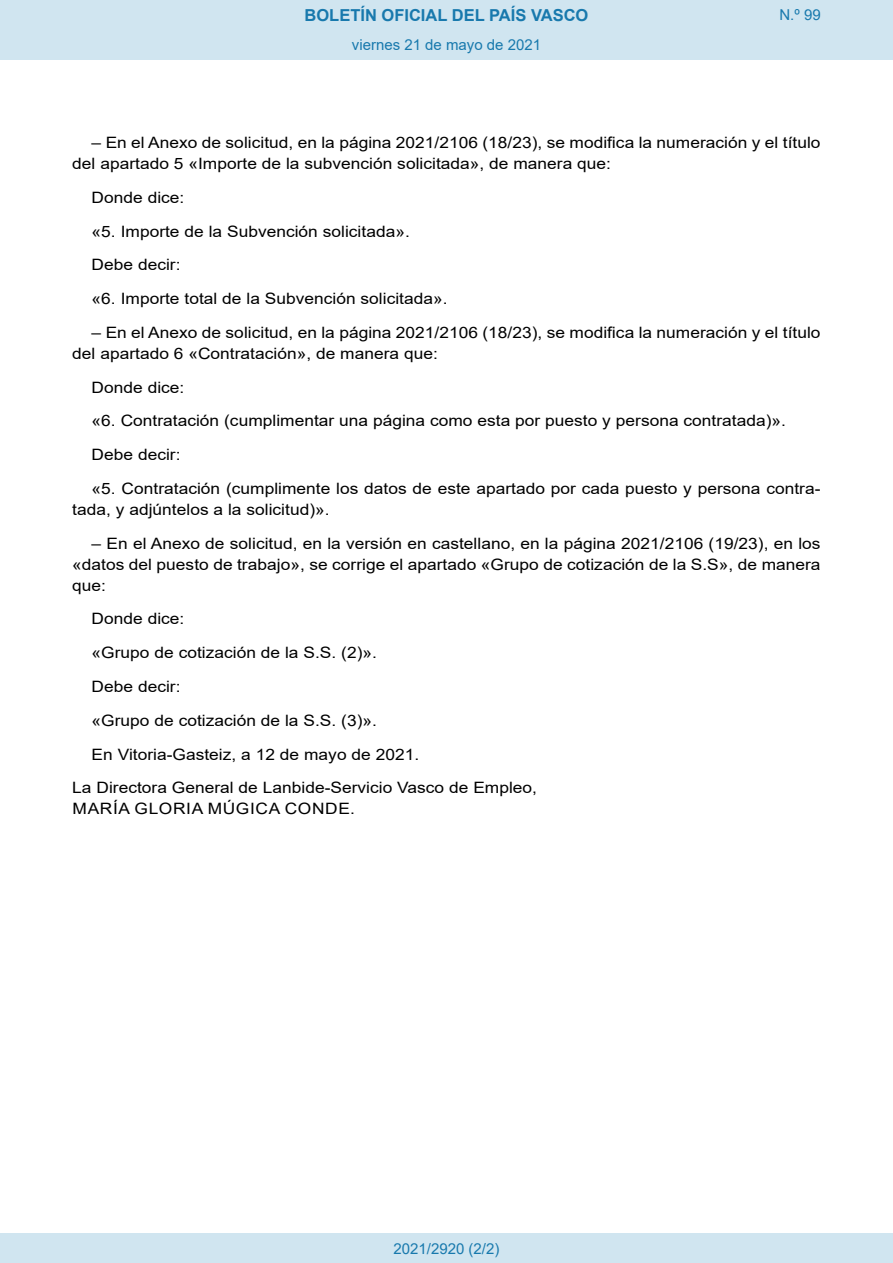
<style>
.page{position:relative;width:893px;height:1263px;background:#fff}
.page>*{position:absolute;margin:0;border:0;box-sizing:border-box;transform-origin:0 0}
.t1{font:700 16.5px "Arial";color:#1879ad}
.BOPVDetalle{font:15.6px/21px "Arial";color:#000;scale:1.11 1}
.BOPVFirmaPuesto{font:15.6px "Arial";color:#000;scale:1.11 1}
.BOPVFirmaLugFec{font:15.6px "Arial";color:#000;scale:1.11 1}
.BOPVFirmaNombre{font:15.6px "Arial";letter-spacing:.035em;color:#000;scale:1.11 1}
.Paginacion_Centro{font:15px "Arial";color:#1879ad}
</style>
<div class="page">
<div style="left:0;top:0;width:893px;height:60px;background:#d0e5f0"></div>
<div style="left:0;top:1233px;width:893px;height:30px;background:#d0e5f0"></div>
<p class="t1" style="left:305px;top:3px;width:285px">BOLETÍN OFICIAL DEL PAÍS VASCO</p>
<p class="Paginacion_Centro" style="left:352px;top:35px;width:191px">viernes 21 de mayo de 2021</p>
<p class="Paginacion_Centro" style="left:779px;top:5px;width:43px">N.º 99</p>
<p class="BOPVDetalle" style="left:72px;top:132px;width:676px;text-indent:19px">– En el Anexo de solicitud, en la página 2021/2106 (18/23), se modifica la numeración y el título del apartado 5 «Importe de la subvención solicitada», de manera que:</p>
<p class="BOPVDetalle" style="left:92px;top:187px;width:85px">Donde dice:</p>
<p class="BOPVDetalle" style="left:92px;top:221px;width:288px">«5. Importe de la Subvención solicitada».</p>
<p class="BOPVDetalle" style="left:92px;top:254px;width:82px">Debe decir:</p>
<p class="BOPVDetalle" style="left:92px;top:288px;width:322px">«6. Importe total de la Subvención solicitada».</p>
<p class="BOPVDetalle" style="left:72px;top:322px;width:676px;text-indent:19px">– En el Anexo de solicitud, en la página 2021/2106 (18/23), se modifica la numeración y el título del apartado 6 «Contratación», de manera que:</p>
<p class="BOPVDetalle" style="left:92px;top:377px;width:85px">Donde dice:</p>
<p class="BOPVDetalle" style="left:92px;top:410px;width:627px">«6. Contratación (cumplimentar una página como esta por puesto y persona contratada)».</p>
<p class="BOPVDetalle" style="left:92px;top:444px;width:82px">Debe decir:</p>
<p class="BOPVDetalle" style="left:72px;top:478px;width:676px;text-indent:19px">«5. Contratación (cumplimente los datos de este apartado por cada puesto y persona contra&shy;tada, y adjúntelos a la solicitud)».</p>
<p class="BOPVDetalle" style="left:72px;top:533px;width:676px;text-align:justify;text-indent:19px">– En el Anexo de solicitud, en la versión en castellano, en la página 2021/2106 (19/23), en los «datos del puesto de trabajo», se corrige el apartado «Grupo de cotización de la S.S», de manera que:</p>
<p class="BOPVDetalle" style="left:92px;top:608px;width:85px">Donde dice:</p>
<p class="BOPVDetalle" style="left:92px;top:642px;width:259px">«Grupo de cotización de la S.S. (2)».</p>
<p class="BOPVDetalle" style="left:92px;top:676px;width:82px">Debe decir:</p>
<p class="BOPVDetalle" style="left:92px;top:710px;width:259px">«Grupo de cotización de la S.S. (3)».</p>
<p class="BOPVFirmaLugFec" style="left:92px;top:743px;width:297px">En Vitoria-Gasteiz, a 12 de mayo de 2021.</p>
<p class="BOPVFirmaPuesto" style="left:72px;top:777px;width:420px">La Directora General de Lanbide-Servicio Vasco de Empleo,</p>
<p class="BOPVFirmaNombre" style="left:73px;top:798px;width:256px">MARÍA GLORIA MÚGICA CONDE.</p>
<p class="Paginacion_Centro" style="left:393px;top:1238px;width:107px">2021/2920 (2/2)</p>
</div>
